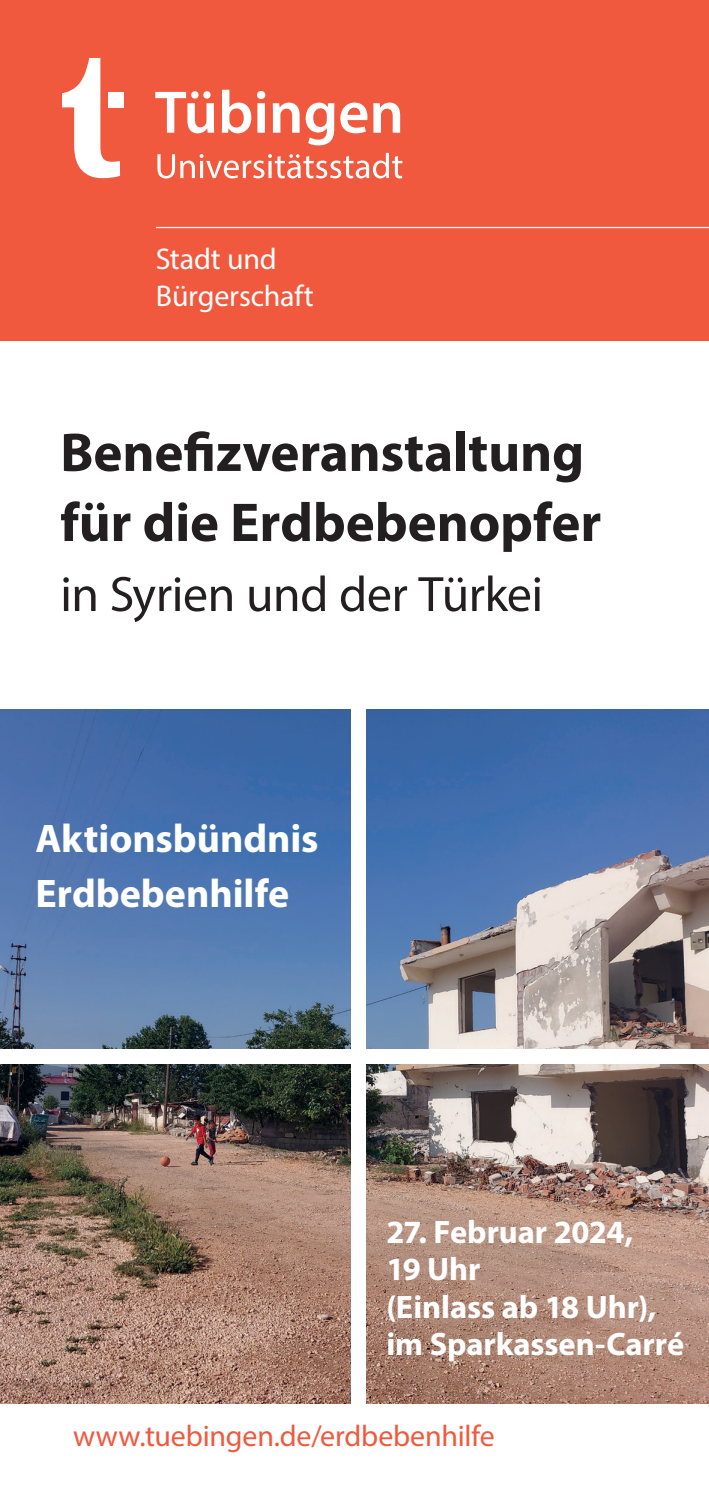
<style>
.page{position:relative;width:709px;height:1489px;background:#fff}
.page>*{position:absolute;margin:0;border:0;box-sizing:border-box;transform-origin:0 0}
.t1{font:700 55px/70px "Myriad Pro";letter-spacing:-.005em;color:#231f20}
.t2{font:50px "Myriad Pro";letter-spacing:-.01em;color:#231f20}
.t3{font:700 40px/55px "Myriad Pro";color:#fff}
.t4{font:700 32.5px/37.5px "Myriad Pro";letter-spacing:-.005em;color:#fff}
.t5{font:30px "Myriad Pro";letter-spacing:-.005em;color:#f0593e}
.t6{font:30px/37.5px "Myriad Pro";letter-spacing:-.005em;color:#fff}
</style>
<div class="page">
<img style="left:0;top:709px;width:709px;height:694px">
<div style="left:0;top:0;width:709px;height:340px;background:#f0593e"></div>
<hr style="left:156px;top:227px;width:553px;height:1px;background:#fff">
<svg style="left:157px;top:153px;width:245px;height:25px"></svg>
<svg style="left:155px;top:90px;width:245px;height:55px"></svg>
<svg style="left:62px;top:58px;width:58px;height:120px"></svg>
<div style="left:108px;top:92px;width:15px;height:15px;background:#fff"></div>
<div style="left:0;top:1049px;width:709px;height:14px;background:#fff"></div>
<div style="left:351px;top:695px;width:14px;height:719px;background:#fff"></div>
<p class="t6" style="left:156px;top:239px;width:159px">Stadt und<br>Bürgerschaft</p>
<h1 class="t1" style="left:60px;top:415px;width:542px">Benefizveranstaltung für die Erdbebenopfer</h1>
<h2 class="t2" style="left:60px;top:563px;width:484px">in Syrien und der Türkei</h2>
<p class="t3" style="left:35px;top:809px;width:285px">Aktionsbündnis<br>Erdbebenhilfe</p>
<p class="t4" style="left:386px;top:1211px;width:299px">27. Februar 2024,<br>19 Uhr<br>(Einlass ab 18 Uhr), im Sparkassen-Carré</p>
<p class="t5" style="left:73px;top:1416px;width:423px">www.tuebingen.de/erdbebenhilfe</p>
</div>
